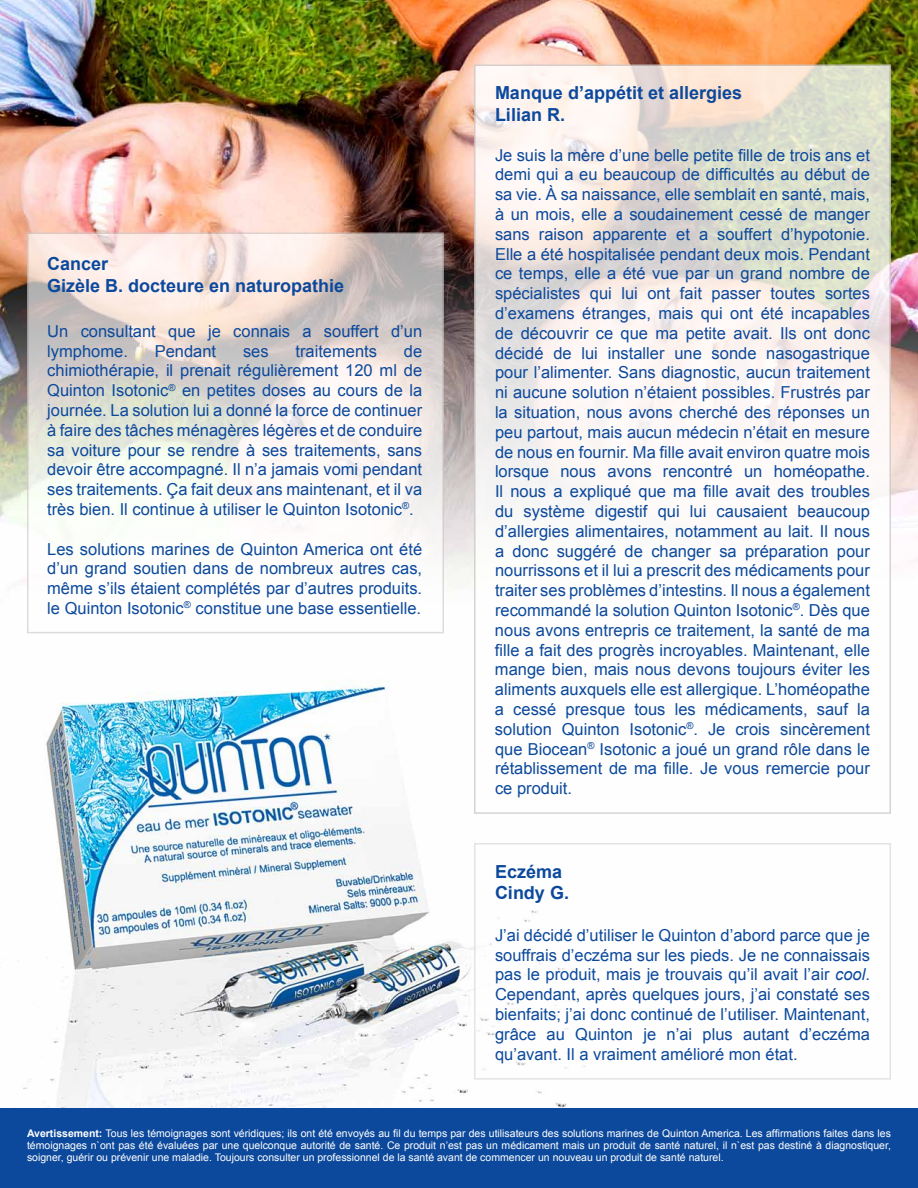
<style>
.page{position:relative;width:918px;height:1188px;background:#fff}
.page>*{position:absolute;margin:0;border:0;box-sizing:border-box;transform-origin:0 0}
.t1{font:700 18px/21.6px "Arial";color:#0c499c}
.t2{font:16.5px/19.8px "Arial";color:#0c499c;text-align:justify}
.t3{font:10.5px/12px "Arial";color:#fff;text-align:justify}
.s1{font-style:italic}
.s2{font-weight:700}
</style>
<div class="page">
<img style="left:0;top:0;width:918px;height:588px">
<img style="left:14px;top:633px;width:553px;height:475px">
<svg style="left:27px;top:232px;width:417px;height:401px"></svg>
<div style="left:474px;top:843px;width:417px;height:237px;background:#fff;border:2px solid #cec9c8"></div>
<svg style="left:474px;top:64px;width:417px;height:750px"></svg>
<div style="left:0;top:1108px;width:918px;height:80px;background:#0c499c"></div>
<p class="t1" style="left:47px;top:254px;width:299px">Cancer<br>Gizèle B. docteure en naturopathie</p>
<p class="t2" style="left:47px;top:321px;width:376px">Un consultant que je connais a souffert d’un lymphome.</p>
<p class="t2" style="left:47px;top:341px;width:376px;text-indent:357px">de chimiothérapie, il prenait régulièrement 120 ml de Quinton Isotonic<sup>®</sup> en petites doses au cours de la journée. La solution lui a donné la force de continuer à faire des tâches ménagères légères et de conduire sa voiture pour se rendre à ses traitements, sans devoir être accompagné. Il n’a jamais vomi pendant ses traitements. Ça fait deux ans maintenant, et il va très bien. Il continue à utiliser le Quinton Isotonic<sup>®</sup>.</p>
<p class="t2" style="left:47px;top:539px;width:376px">Les solutions marines de Quinton America ont été d’un grand soutien dans de nombreux autres cas, même s’ils étaient complétés par d’autres produits. le Quinton Isotonic<sup>®</sup> constitue une base essentielle.</p>
<p class="t2" style="left:155px;top:341px;width:63px">Pendant</p>
<p class="t2" style="left:243px;top:341px;width:27px">ses</p>
<p class="t2" style="left:295px;top:341px;width:83px">traitements</p>
<p class="t1" style="left:495px;top:83px;width:249px">Manque d’appétit et allergies<br>Lilian R.</p>
<p class="t2" style="left:495px;top:145px;width:377px">Je suis la mère d’une belle petite fille de trois ans et demi qui a eu beaucoup de difficultés au début de sa vie. À sa naissance, elle semblait en santé, mais, à un mois, elle a soudainement cessé de manger sans raison apparente et a souffert d’hypotonie.<br>Elle a été hospitalisée pendant deux mois. Pendant ce temps, elle a été vue par un grand nombre de spécialistes qui lui ont fait passer toutes sortes d’examens étranges, mais qui ont été incapables de découvrir ce que ma petite avait. Ils ont donc décidé de lui installer une sonde nasogastrique pour l’alimenter. Sans diagnostic, aucun traitement ni aucune solution n’étaient possibles. Frustrés par la situation, nous avons cherché des réponses un peu partout, mais aucun médecin n’était en mesure de nous en fournir. Ma fille avait environ quatre mois lorsque nous avons rencontré un homéopathe.<br>Il nous a expliqué que ma fille avait des troubles du système digestif qui lui causaient beaucoup d’allergies alimentaires, notamment au lait. Il nous a donc suggéré de changer sa préparation pour nourrissons et il lui a prescrit des médicaments pour traiter ses problèmes d’intestins. Il nous a également recommandé la solution Quinton Isotonic<sup>®</sup>. Dès que nous avons entrepris ce traitement, la santé de ma fille a fait des progrès incroyables. Maintenant, elle mange bien, mais nous devons toujours éviter les aliments auxquels elle est allergique. L’homéopathe a cessé presque tous les médicaments, sauf la solution Quinton Isotonic<sup>®</sup>. Je crois sincèrement que Biocean<sup>®</sup> Isotonic a joué un grand rôle dans le rétablissement de ma fille. Je vous remercie pour ce produit.</p>
<p class="t1" style="left:495px;top:861px;width:76px">Eczéma<br>Cindy G.</p>
<p class="t2" style="left:495px;top:925px;width:376px">J’ai décidé d’utiliser le Quinton d’abord parce que je souffrais d’eczéma sur les pieds. Je ne connaissais pas le produit, mais je trouvais qu’il avait l’air <span class="s1">cool</span>.<br>Cependant, après quelques jours, j’ai constaté ses bienfaits; j’ai donc continué de l’utiliser. Maintenant, grâce au Quinton je n’ai plus autant d’eczéma qu’avant. Il a vraiment amélioré mon état.</p>
<p class="t3" style="left:27px;top:1127px;width:866px"><span class="s2">Avertissement:</span> Tous les témoignages sont véridiques; ils ont été envoyés au fil du temps par des utilisateurs des solutions marines de Quinton America. Les affirmations faites dans les témoignages n`ont pas été évaluées par une quelconque autorité de santé. Ce produit n’est pas un médicament mais un produit de santé naturel, il n`est pas destiné à diagnostiquer, soigner, guérir ou prévenir une maladie. Toujours consulter un professionnel de la santé avant de commencer un nouveau un produit de santé naturel.</p>
</div>
